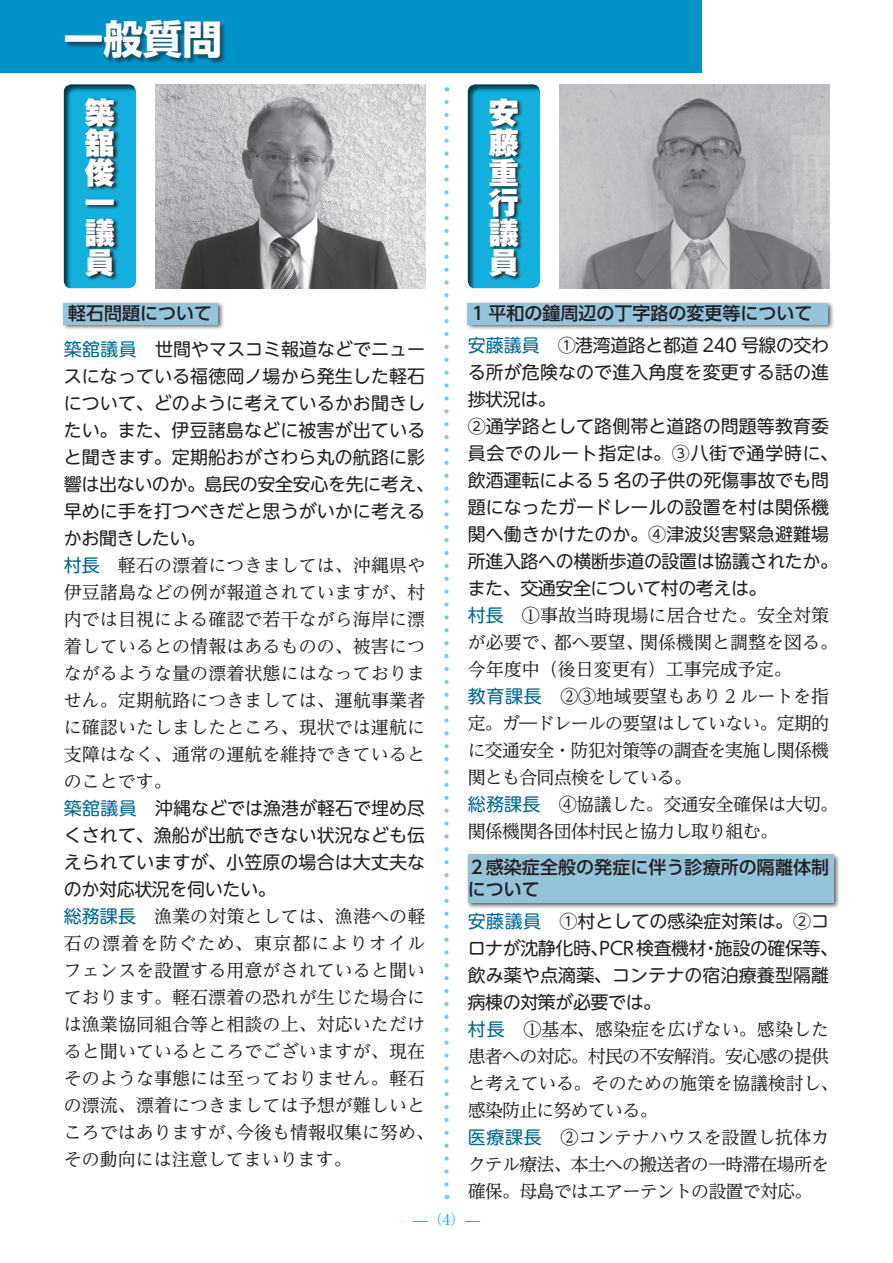
<style>
.page{position:relative;width:893px;height:1263px;background:#fff}
.page>*{position:absolute;margin:0;border:0;box-sizing:border-box;transform-origin:0 0}
.t1{font:700 39.6px "Shin Go Pro";color:#fff}
.t2{font:900 30px/30px "Gothic MB101 Pro";color:#fff;text-align:justify}
.t3{font:18px/27px "UD Shin M Go Pro";letter-spacing:.005em;color:#231f20}
.t4{font:18px/27px "UD Reimin Pro";color:#231f20;text-align:justify}
.t5{font:18px/27px "UD Reimin Pro";letter-spacing:-.03em;color:#231f20}
.t6{font:18px/27px "UD Reimin Pro";letter-spacing:-.045em;color:#231f20}
.t7{font:500 18px/22.5px "UD Shin Go Pro";color:#231f20}
.t8{font:15px "Ryumin Pr 5";color:#00aeef}
.s1{color:#006991}
.s2{font-family:"UD Shin M Go Pro";color:#006991}
</style>
<div class="page">
<div style="left:0;top:0;width:702px;height:72px;background:#0092c8"></div>
<div style="left:65px;top:20px;width:162px;height:45px;background:#231f20;opacity:.6"></div>
<svg style="left:444px;top:102px;width:5px;height:1097px"></svg>
<div style="left:465px;top:300px;width:370px;height:31px;background:#231f20;opacity:.75"></div>
<div style="left:468px;top:303px;width:360px;height:21px;background:#94c3da"></div>
<div style="left:465px;top:852px;width:375px;height:58px;background:#231f20;opacity:.75"></div>
<div style="left:468px;top:855px;width:365px;height:48px;background:#94c3da"></div>
<div style="left:465px;top:83px;width:75px;height:206px;background:#231f20;opacity:.75"></div>
<svg style="left:488px;top:97px;width:36px;height:184px"></svg>
<img style="left:559px;top:84px;width:270px;height:204px">
<div style="left:61px;top:300px;width:164px;height:31px;background:#231f20;opacity:.75"></div>
<div style="left:64px;top:303px;width:154px;height:21px;background:#94c3da"></div>
<div style="left:61px;top:83px;width:75px;height:206px;background:#231f20;opacity:.75"></div>
<svg style="left:84px;top:97px;width:36px;height:184px"></svg>
<img style="left:155px;top:84px;width:270px;height:204px">
<h1 class="t1" style="left:64px;top:8px;width:160px">一般質問</h1>
<h2 class="t2" style="left:85px;top:94px;width:31px">築舘俊一議員</h2>
<p class="t7" style="left:68px;top:302px;width:146px">軽石問題について</p>
<p class="t3" style="left:64px;top:335px;width:372px"><span class="s1">築舘議員</span>　世間やマスコミ報道などでニュースになっている福徳岡ノ場から発生した軽石について、どのように考えているかお聞きしたい。また、伊豆諸島などに被害が出ていると聞きます。定期船おがさわら丸の航路に影響は出ないのか。島民の安全安心を先に考え、早めに手を打つべきだと思うがいかに考えるかお聞きしたい。</p>
<p class="t4" style="left:64px;top:551px;width:363px"><span class="s2">村長</span>　軽石の漂着につきましては、沖縄県や伊豆諸島などの例が報道されていますが、村内では目視による確認で若干ながら海岸に漂着しているとの情報はあるものの、被害につながるような量の漂着状態にはなっておりません。定期航路につきましては、運航事業者に確認いたしましたところ、現状では運航に支障はなく、通常の運航を維持できているとのことです。</p>
<p class="t3" style="left:64px;top:794px;width:363px;text-align:justify"><span class="s1">築舘議員</span>　沖縄などでは漁港が軽石で埋め尽くされて、漁船が出航できない状況なども伝えられていますが、小笠原の場合は大丈夫なのか対応状況を伺いたい。</p>
<p class="t4" style="left:64px;top:902px;width:372px;text-align:left"><span class="s2">総務課長</span>　漁業の対策としては、漁港への軽石の漂着を防ぐため、東京都によりオイルフェンスを設置する用意がされていると聞いております。軽石漂着の恐れが生じた場合には漁業協同組合等と相談の上、対応いただけると聞いているところでございますが、現在そのような事態には至っておりません。軽石の漂流、漂着につきましては予想が難しいところではありますが、今後も情報収集に努め、その動向には注意してまいります。</p>
<h2 class="t2" style="left:489px;top:94px;width:31px">安藤重行議員</h2>
<p class="t7" style="left:472px;top:302px;width:342px">1 平和の鐘周辺の丁字路の変更等について</p>
<p class="t3" style="left:468px;top:330px;width:372px"><span class="s1">安藤議員</span>　①港湾道路と都道 240 号線の交わる所が危険なので進入角度を変更する話の進捗状況は。<br>②通学路として路側帯と道路の問題等教育委員会でのルート指定は。③八街で通学時に、飲酒運転による 5 名の子供の死傷事故でも問題になったガードレールの設置を村は関係機関へ働きかけたのか。④津波災害緊急避難場所進入路への横断歩道の設置は協議されたか。また、交通安全について村の考えは。</p>
<p class="t5" style="left:468px;top:601px;width:372px"><span class="s2">村長</span>　①事故当時現場に居合せた。安全対策が必要で、都へ要望、関係機関と調整を図る。今年度中（後日変更有）工事完成予定。<br><span class="s2">教育課長</span>　②③地域要望もあり 2 ルートを指定。ガ―ドレールの要望はしていない。定期的に交通安全・防犯対策等の調査を実施し関係機関とも合同点検をしている。<br><span class="s2">総務課長</span>　④協議した。交通安全確保は大切。関係機関各団体村民と協力し取り組む。</p>
<p class="t7" style="left:468px;top:855px;width:363px">２感染症全般の発症に伴う診療所の隔離体制について</p>
<p class="t3" style="left:468px;top:906px;width:372px"><span class="s1">安藤議員</span>　①村としての感染症対策は。②コロナが沈静化時、PCR検査機材・施設の確保等、飲み薬や点滴薬、コンテナの宿泊療養型隔離病棟の対策が必要では。</p>
<p class="t6" style="left:468px;top:1015px;width:372px"><span class="s2">村長</span>　①基本、感染症を広げない。感染した患者への対応。村民の不安解消。安心感の提供と考えている。そのための施策を協議検討し、感染防止に努めている。<br><span class="s2">医療課長</span>　②コンテナハウスを設置し抗体カクテル療法、本土への搬送者の一時滞在場所を確保。母島ではエアーテントの設置で対応。</p>
<p class="t8" style="left:413px;top:1208px;width:69px">—（4）—</p>
</div>
